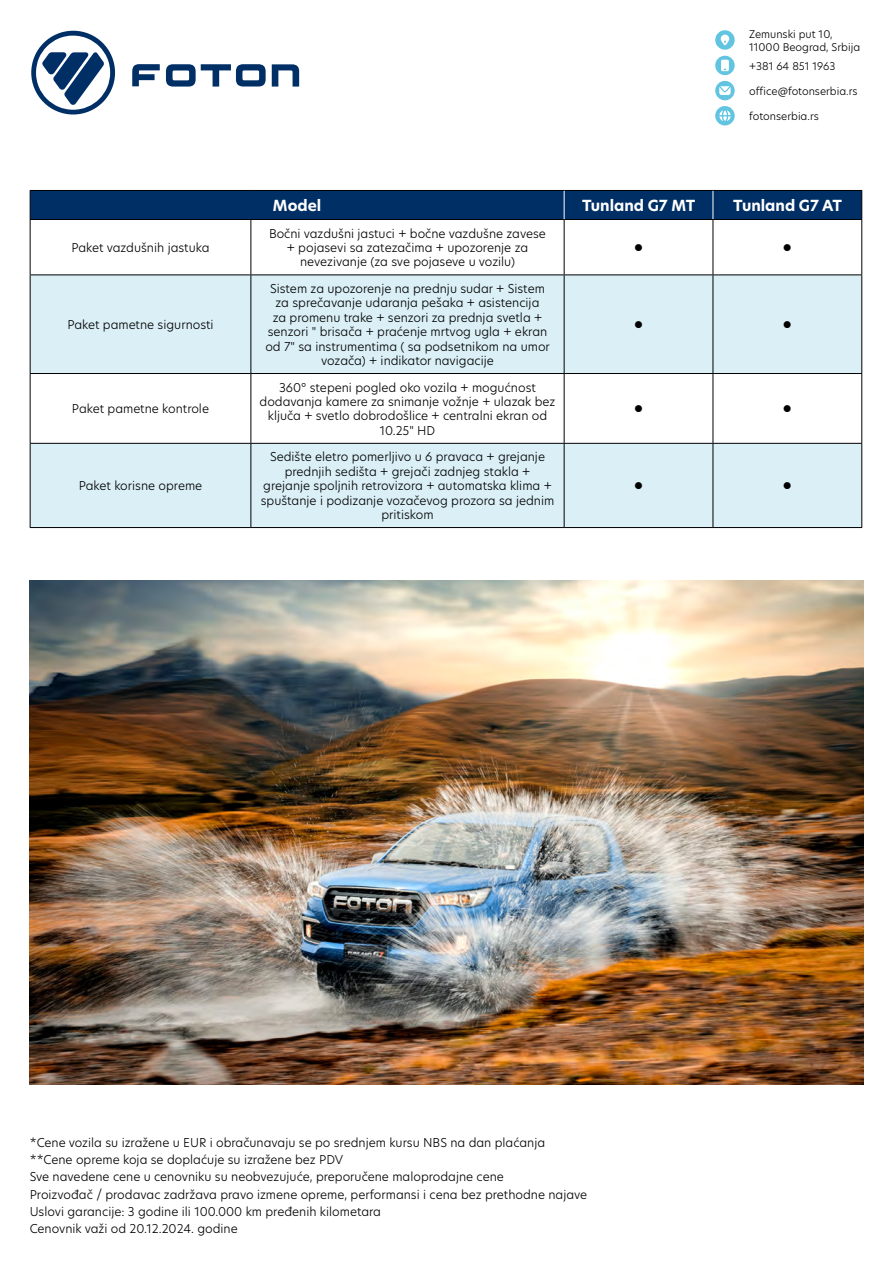
<style>
.page{position:relative;width:893px;height:1263px;background:#fff}
.page>*{position:absolute;margin:0;border:0;box-sizing:border-box;transform-origin:0 0}
.t1{font:700 15px "Hero New";color:#fff}
.t2{font:300 12px/14.4px "Hero New";color:#000;text-align:center}
.t3{font:12px "Wingdings";color:#000}
.t4{font:300 10.5px/12.6px "Hero New";color:#000}
</style>
<div class="page">
<svg style="left:31px;top:31px;width:268px;height:83px"></svg>
<svg style="left:715px;top:30px;width:20px;height:20px"></svg>
<svg style="left:715px;top:56px;width:20px;height:19px"></svg>
<svg style="left:715px;top:81px;width:20px;height:19px"></svg>
<svg style="left:715px;top:106px;width:20px;height:19px"></svg>
<svg style="left:31px;top:275px;width:830px;height:252px;fill:#daeff6"></svg>
<hr style="left:250px;top:220px;width:1px;height:54px;background:#000">
<hr style="left:250px;top:275px;width:1px;height:98px;background:#000">
<hr style="left:250px;top:374px;width:1px;height:69px;background:#000">
<hr style="left:250px;top:444px;width:1px;height:83px;background:#000">
<hr style="left:30px;top:219px;width:221px;height:1px;background:#000">
<hr style="left:30px;top:220px;width:1px;height:54px;background:#000">
<hr style="left:251px;top:219px;width:313px;height:1px;background:#000">
<hr style="left:564px;top:219px;width:149px;height:1px;background:#000">
<hr style="left:564px;top:220px;width:1px;height:54px;background:#000">
<hr style="left:713px;top:219px;width:149px;height:1px;background:#000">
<hr style="left:713px;top:220px;width:1px;height:54px;background:#000">
<hr style="left:861px;top:220px;width:1px;height:54px;background:#000">
<hr style="left:30px;top:274px;width:221px;height:1px;background:#000">
<hr style="left:30px;top:275px;width:1px;height:98px;background:#000">
<hr style="left:251px;top:274px;width:313px;height:1px;background:#000">
<hr style="left:564px;top:274px;width:149px;height:1px;background:#000">
<hr style="left:564px;top:275px;width:1px;height:98px;background:#000">
<hr style="left:713px;top:274px;width:149px;height:1px;background:#000">
<hr style="left:713px;top:275px;width:1px;height:98px;background:#000">
<hr style="left:861px;top:275px;width:1px;height:98px;background:#000">
<hr style="left:30px;top:373px;width:221px;height:1px;background:#000">
<hr style="left:30px;top:374px;width:1px;height:69px;background:#000">
<hr style="left:251px;top:373px;width:313px;height:1px;background:#000">
<hr style="left:564px;top:373px;width:149px;height:1px;background:#000">
<hr style="left:564px;top:374px;width:1px;height:69px;background:#000">
<hr style="left:713px;top:373px;width:149px;height:1px;background:#000">
<hr style="left:713px;top:374px;width:1px;height:69px;background:#000">
<hr style="left:861px;top:374px;width:1px;height:69px;background:#000">
<hr style="left:30px;top:443px;width:221px;height:1px;background:#000">
<hr style="left:30px;top:444px;width:1px;height:83px;background:#000">
<hr style="left:251px;top:443px;width:313px;height:1px;background:#000">
<hr style="left:564px;top:443px;width:149px;height:1px;background:#000">
<hr style="left:564px;top:444px;width:1px;height:83px;background:#000">
<hr style="left:713px;top:443px;width:149px;height:1px;background:#000">
<hr style="left:713px;top:444px;width:1px;height:83px;background:#000">
<hr style="left:861px;top:444px;width:1px;height:83px;background:#000">
<hr style="left:30px;top:527px;width:221px;height:1px;background:#000">
<hr style="left:251px;top:527px;width:313px;height:1px;background:#000">
<hr style="left:564px;top:527px;width:149px;height:1px;background:#000">
<hr style="left:713px;top:527px;width:149px;height:1px;background:#000">
<div style="left:30px;top:190px;width:832px;height:29px;background:#002f66"></div>
<img style="left:30px;top:580px;width:833px;height:505px">
<p class="t4" style="left:749px;top:28px;width:112px">Zemunski put 10,<br>11000 Beograd, Srbija</p>
<p class="t4" style="left:749px;top:59px;width:88px">+381 64 851 1963</p>
<p class="t4" style="left:749px;top:84px;width:110px">office@fotonserbia.rs</p>
<p class="t4" style="left:749px;top:110px;width:71px">fotonserbia.rs</p>
<p class="t1" style="left:273px;top:195px;width:50px">Model</p>
<p class="t1" style="left:582px;top:195px;width:115px">Tunland G7 MT</p>
<p class="t1" style="left:733px;top:195px;width:110px">Tunland G7 AT</p>
<p class="t2" style="left:71px;top:240px;width:140px">Paket vazdušnih jastuka</p>
<p class="t2" style="left:269px;top:226px;width:278px">Bočni vazdušni jastuci + bočne vazdušne zavese + pojasevi sa zatezačima + upozorenje za nevezivanje (za sve pojaseve u vozilu)</p>
<p class="t3" style="left:634px;top:241px;width:10px">●</p>
<p class="t3" style="left:783px;top:241px;width:10px">●</p>
<p class="t2" style="left:67px;top:317px;width:148px">Paket pametne sigurnosti</p>
<p class="t2" style="left:265px;top:281px;width:286px">Sistem za upozorenje na prednju sudar + Sistem za sprečavanje udaranja pešaka + asistencija<br>za promenu trake + senzori za prednja svetla + senzori " brisača + praćenje mrtvog ugla + ekran od 7" sa instrumentima ( sa podsetnikom na umor vozača) + indikator navigacije</p>
<p class="t3" style="left:634px;top:318px;width:10px">●</p>
<p class="t3" style="left:783px;top:318px;width:10px">●</p>
<p class="t2" style="left:72px;top:401px;width:139px">Paket pametne kontrole</p>
<p class="t2" style="left:260px;top:380px;width:297px">360° stepeni pogled oko vozila + mogućnost dodavanja kamere za snimanje vožnje + ulazak bez ključa + svetlo dobrodošlice + centralni ekran od 10.25" HD</p>
<p class="t3" style="left:634px;top:402px;width:10px">●</p>
<p class="t3" style="left:783px;top:402px;width:10px">●</p>
<p class="t2" style="left:79px;top:478px;width:125px">Paket korisne opreme</p>
<p class="t2" style="left:261px;top:450px;width:295px">Sedište eletro pomerljivo u 6 pravaca + grejanje prednjih sedišta + grejači zadnjeg stakla + grejanje spoljnih retrovizora + automatska klima + spuštanje i podizanje vozačevog prozora sa jednim pritiskom</p>
<p class="t3" style="left:634px;top:479px;width:10px">●</p>
<p class="t3" style="left:783px;top:479px;width:10px">●</p>
<p class="t2" style="left:30px;top:1133px;width:559px;line-height:17.2px;text-align:left">*Cene vozila su izražene u EUR i obračunavaju se po srednjem kursu NBS na dan plaćanja **Cene opreme koja se doplaćuje su izražene bez PDV<br>Sve navedene cene u cenovniku su neobvezujuće, preporučene maloprodajne cene<br>Proizvođač / prodavac zadržava pravo izmene opreme, performansi i cena bez prethodne najave Uslovi garancije: 3 godine ili 100.000 km pređenih kilometara<br>Cenovnik važi od 20.12.2024. godine</p>
</div>
